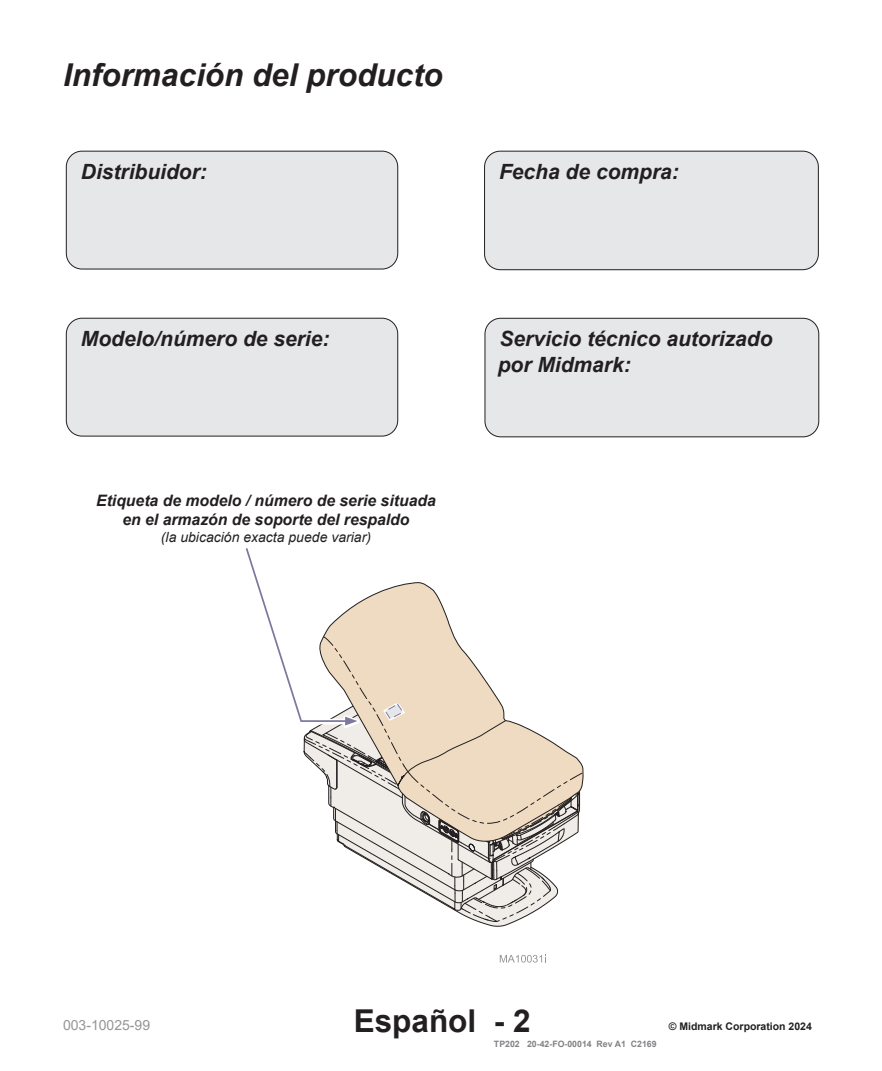
<style>
.page{position:relative;width:882px;height:1071px;background:#fff}
.page>*{position:absolute;margin:0;border:0;box-sizing:border-box;transform-origin:0 0}
.L1_Main_Headings{font:italic 700 31.5px "Arial";color:#231f20}
.Title_Box{font:700 31.5px "Arial";color:#231f20}
.Product_Info__text_in_Greeen_box{font:italic 700 21px/25.2px "Arial";color:#231f20}
.Art_Callouts{font:italic 700 15.75px/18.9px "Arial";color:#231f20;text-align:center}
.Art_Callouts-2{font:italic 14px "Arial";color:#231f20}
.t1{font:14px "Arial";color:#939598}
.t2{font:700 10.5px "Arial";color:#231f20}
.Black_Box_White_Text{font:700 8.75px "Arial";color:#808285}
</style>
<div class="page">
<svg style="left:500px;top:955px;width:46px;height:8px"></svg>
<div style="left:66px;top:318px;width:332px;height:118px;background:#e6e7e9;border-radius:16px"></div>
<div style="left:66px;top:318px;width:332px;height:118px;border:1px solid #231f20;border-radius:16px"></div>
<div style="left:485px;top:151px;width:333px;height:119px;background:#e6e7e9;border-radius:16px"></div>
<div style="left:484px;top:151px;width:335px;height:119px;border:1px solid #231f20;border-radius:16px"></div>
<div style="left:485px;top:318px;width:334px;height:119px;background:#e6e7e9;border-radius:16px"></div>
<div style="left:485px;top:318px;width:334px;height:119px;border:1px solid #231f20;border-radius:16px"></div>
<div style="left:66px;top:151px;width:332px;height:118px;background:#e6e7e9;border-radius:16px"></div>
<div style="left:66px;top:151px;width:332px;height:118px;border:1px solid #231f20;border-radius:16px"></div>
<svg style="left:245px;top:548px;width:338px;height:379px"></svg>
<p class="L1_Main_Headings" style="left:63px;top:54px;width:381px">Información del producto</p>
<p class="Product_Info__text_in_Greeen_box" style="left:81px;top:160px;width:127px">Distribuidor:</p>
<p class="Product_Info__text_in_Greeen_box" style="left:499px;top:160px;width:181px">Fecha de compra:</p>
<p class="Product_Info__text_in_Greeen_box" style="left:81px;top:327px;width:250px">Modelo/número de serie:</p>
<p class="Art_Callouts" style="left:96px;top:492px;width:341px">Etiqueta de modelo / número de serie situada en el armazón de soporte del respaldo</p>
<p class="Art_Callouts-2" style="left:161px;top:528px;width:212px">(la ubicación exacta puede variar)</p>
<p class="Product_Info__text_in_Greeen_box" style="left:498px;top:327px;width:276px">Servicio técnico autorizado por Midmark:</p>
<p class="t1" style="left:63px;top:1015px;width:89px">003-10025-99</p>
<p class="Title_Box" style="left:354px;top:999px;width:178px">Español - 2</p>
<p class="Black_Box_White_Text" style="left:494px;top:1038px;width:164px">TP202 20-42-FO-00014 Rev A1 C2169</p>
<p class="t2" style="left:669px;top:1019px;width:145px">© Midmark Corporation 2024</p>
</div>
